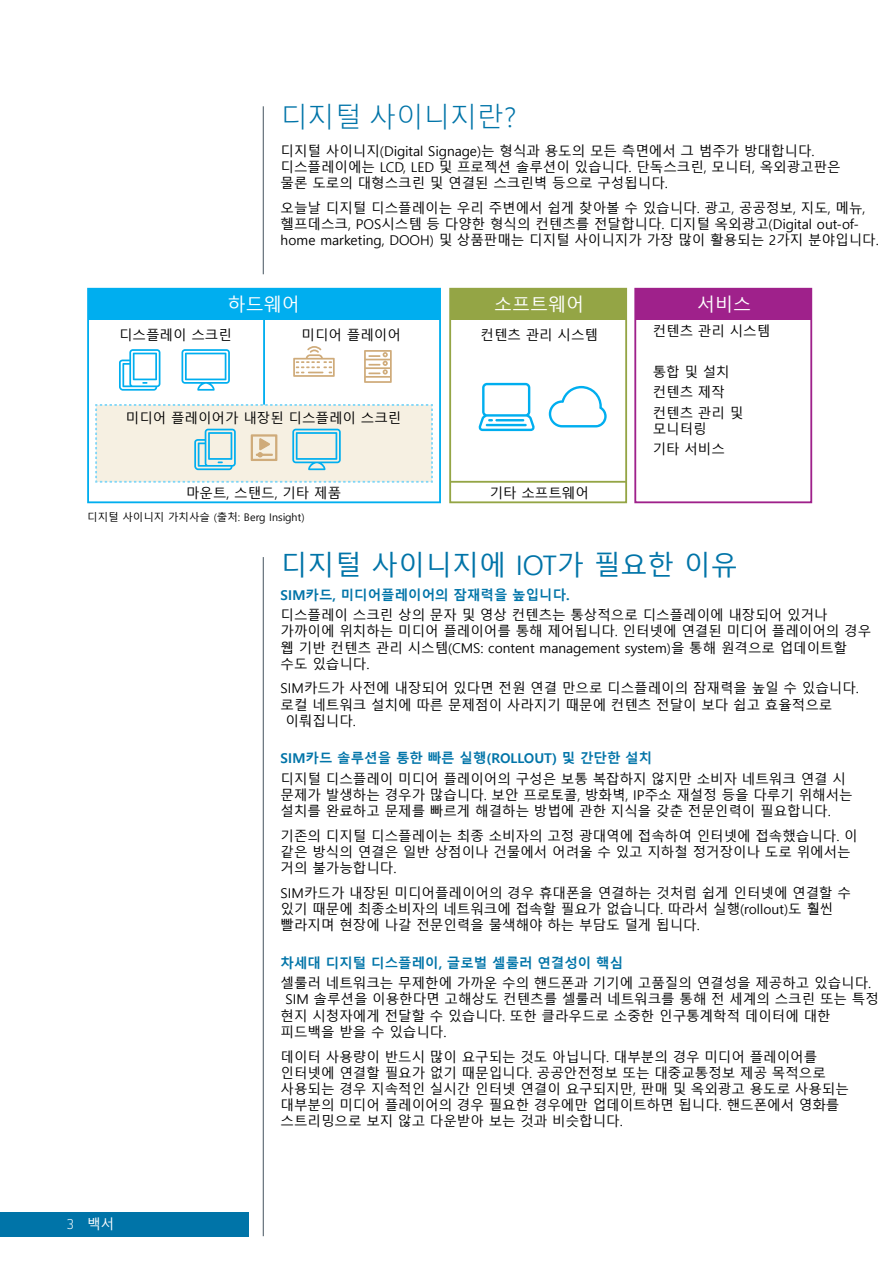
<style>
.page{position:relative;width:893px;height:1263px;background:#fff}
.page>*{position:absolute;margin:0;border:0;box-sizing:border-box;transform-origin:0 0}
.t1{font:27px "Malgun Gothic";color:#0074a8}
.t2{font:300 27px "Malgun Gothic";color:#0074a8}
.t3{font:18px "Malgun Gothic";color:#fff}
.t4{font:13.5px/16.2px "Malgun Gothic";color:#000}
.t5{font:700 13.5px "Malgun Gothic";color:#0074a8}
.t6{font:13.5px "Malgun Gothic";color:#fff}
.t7{font:10.5px "Malgun Gothic";color:#000}
.s1{font-family:"Telenor";font-weight:300}
</style>
<div class="page">
<div style="left:0;top:1212px;width:249px;height:24px;background:#0074a8"></div>
<hr style="left:263px;top:106px;width:1px;height:168px;background:#45545f">
<hr style="left:263px;top:557px;width:1px;height:679px;background:#45545f">
<div style="left:87px;top:288px;width:354px;height:215px;border:2px solid #00aeef"></div>
<div style="left:88px;top:289px;width:352px;height:31px;background:#00aeef"></div>
<svg style="left:119px;top:349px;width:41px;height:42px"></svg>
<svg style="left:181px;top:349px;width:49px;height:42px"></svg>
<hr style="left:263px;top:320px;width:2px;height:85px;background:#00aeef">
<svg style="left:293px;top:346px;width:42px;height:31px"></svg>
<svg style="left:364px;top:350px;width:28px;height:33px"></svg>
<svg style="left:95px;top:404px;width:338px;height:79px;background:#e7ebe2"></svg>
<div style="left:449px;top:288px;width:178px;height:215px;border:2px solid #94a545"></div>
<div style="left:450px;top:289px;width:176px;height:31px;background:#94a545"></div>
<hr style="left:450px;top:481px;width:176px;height:2px;background:#94a545">
<svg style="left:549px;top:386px;width:58px;height:41px"></svg>
<svg style="left:478px;top:383px;width:57px;height:48px"></svg>
<div style="left:634px;top:288px;width:178px;height:215px;border:2px solid #9f218b"></div>
<div style="left:635px;top:289px;width:176px;height:31px;background:#9f218b"></div>
<h1 class="t2" style="left:281px;top:101px;width:237px">디지털 사이니지란?</h1>
<p class="t4" style="left:281px;top:143px;width:562px">디지털 사이니지(Digital Signage)는 형식과 용도의 모든 측면에서 그 범주가 방대합니다. 디스플레이에는 LCD, LED 및 프로젝션 솔루션이 있습니다. 단독스크린, 모니터, 옥외광고판은 물론 도로의 대형스크린 및 연결된 스크린벽 등으로 구성됩니다.</p>
<p class="t4" style="left:281px;top:200px;width:599px">오늘날 디지털 디스플레이는 우리 주변에서 쉽게 찾아볼 수 있습니다. 광고, 공공정보, 지도, 메뉴, 헬프데스크, POS시스템 등 다양한 형식의 컨텐츠를 전달합니다. 디지털 옥외광고(Digital out-of&shy;home marketing, DOOH) 및 상품판매는 디지털 사이니지가 가장 많이 활용되는 2가지 분야입니다.</p>
<h2 class="t3" style="left:228px;top:295px;width:73px">하드웨어</h2>
<h2 class="t3" style="left:494px;top:295px;width:91px">소프트웨어</h2>
<p class="t4" style="left:119px;top:327px;width:114px">디스플레이 스크린</p>
<h2 class="t3" style="left:697px;top:295px;width:55px">서비스</h2>
<p class="t4" style="left:302px;top:327px;width:101px">미디어 플레이어</p>
<p class="t4" style="left:481px;top:327px;width:119px">컨텐츠 관리 시스템</p>
<p class="t4" style="left:653px;top:323px;width:119px">컨텐츠 관리 시스템</p>
<p class="t4" style="left:653px;top:362px;width:92px;line-height:20.4px">통합 및 설치 컨텐츠 제작 컨텐츠 관리 및</p>
<p class="t4" style="left:653px;top:419px;width:74px;line-height:20.4px">모니터링 기타 서비스</p>
<p class="t4" style="left:126px;top:410px;width:277px">미디어 플레이어가 내장된 디스플레이 스크린</p>
<p class="t4" style="left:186px;top:485px;width:157px">마운트, 스탠드, 기타 제품</p>
<p class="t7" style="left:87px;top:511px;width:219px">디지털 사이니지 가치사슬 (출처: Berg Insight)</p>
<p class="t4" style="left:490px;top:485px;width:101px">기타 소프트웨어</p>
<p class="t6" style="left:67px;top:1216px;width:49px"><span class="s1">3</span> 백서</p>
<h1 class="t1" style="left:281px;top:550px;width:459px">디지털 사이니지에 IOT가 필요한 이유</h1>
<p class="t5" style="left:281px;top:587px;width:291px">SIM카드, 미디어플레이어의 잠재력을 높입니다.</p>
<p class="t4" style="left:281px;top:607px;width:592px">디스플레이 스크린 상의 문자 및 영상 컨텐츠는 통상적으로 디스플레이에 내장되어 있거나 가까이에 위치하는 미디어 플레이어를 통해 제어됩니다. 인터넷에 연결된 미디어 플레이어의 경우 웹 기반 컨텐츠 관리 시스템(CMS: content management system)을 통해 원격으로 업데이트할 수도 있습니다.</p>
<p class="t4" style="left:281px;top:681px;width:580px">SIM카드가 사전에 내장되어 있다면 전원 연결 만으로 디스플레이의 잠재력을 높일 수 있습니다.</p>
<p class="t4" style="left:281px;top:697px;width:553px">로컬 네트워크 설치에 따른 문제점이 사라지기 때문에 컨텐츠 전달이 보다 쉽고 효율적으로</p>
<p class="t4" style="left:285px;top:713px;width:72px">이뤄집니다.</p>
<p class="t5" style="left:281px;top:750px;width:373px">SIM카드 솔루션을 통한 빠른 실행(ROLLOUT) 및 간단한 설치</p>
<p class="t4" style="left:281px;top:771px;width:573px">디지털 디스플레이 미디어 플레이어의 구성은 보통 복잡하지 않지만 소비자 네트워크 연결 시 문제가 발생하는 경우가 많습니다. 보안 프로토콜, 방화벽, IP주소 재설정 등을 다루기 위해서는 설치를 완료하고 문제를 빠르게 해결하는 방법에 관한 지식을 갖춘 전문인력이 필요합니다.</p>
<p class="t4" style="left:281px;top:828px;width:578px">기존의 디지털 디스플레이는 최종 소비자의 고정 광대역에 접속하여 인터넷에 접속했습니다. 이 같은 방식의 연결은 일반 상점이나 건물에서 어려울 수 있고 지하철 정거장이나 도로 위에서는 거의 불가능합니다.</p>
<p class="t4" style="left:281px;top:885px;width:572px">SIM카드가 내장된 미디어플레이어의 경우 휴대폰을 연결하는 것처럼 쉽게 인터넷에 연결할 수 있기 때문에 최종소비자의 네트워크에 접속할 필요가 없습니다. 따라서 실행(rollout)도 훨씬 빨라지며 현장에 나갈 전문인력을 물색해야 하는 부담도 덜게 됩니다.</p>
<p class="t5" style="left:281px;top:955px;width:344px">차세대 디지털 디스플레이, 글로벌 셀룰러 연결성이 핵심</p>
<p class="t4" style="left:281px;top:975px;width:592px">셀룰러 네트워크는 무제한에 가까운 수의 핸드폰과 기기에 고품질의 연결성을 제공하고 있습니다.</p>
<p class="t4" style="left:285px;top:992px;width:595px">SIM 솔루션을 이용한다면 고해상도 컨텐츠를 셀룰러 네트워크를 통해 전 세계의 스크린 또는 특정</p>
<p class="t4" style="left:281px;top:1008px;width:551px">현지 시청자에게 전달할 수 있습니다. 또한 클라우드로 소중한 인구통계학적 데이터에 대한</p>
<p class="t4" style="left:281px;top:1024px;width:167px">피드백을 받을 수 있습니다.</p>
<p class="t4" style="left:281px;top:1049px;width:570px">데이터 사용량이 반드시 많이 요구되는 것도 아닙니다. 대부분의 경우 미디어 플레이어를 인터넷에 연결할 필요가 없기 때문입니다. 공공안전정보 또는 대중교통정보 제공 목적으로 사용되는 경우 지속적인 실시간 인터넷 연결이 요구되지만, 판매 및 옥외광고 용도로 사용되는 대부분의 미디어 플레이어의 경우 필요한 경우에만 업데이트하면 됩니다. 핸드폰에서 영화를 스트리밍으로 보지 않고 다운받아 보는 것과 비슷합니다.</p>
</div>
